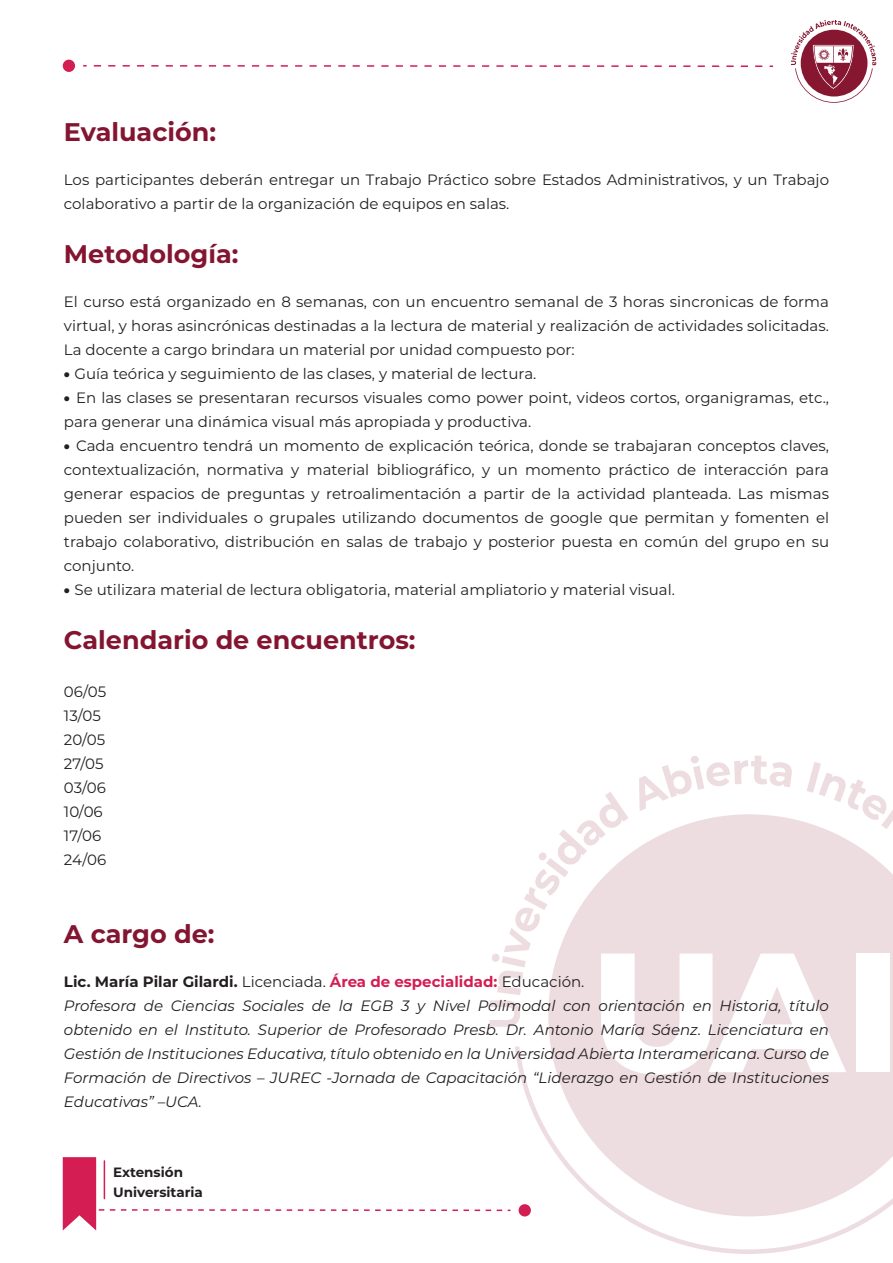
<style>
.page{position:relative;width:893px;height:1263px;background:#fff}
.page>*{position:absolute;margin:0;border:0;box-sizing:border-box;transform-origin:0 0}
.t1{font:700 25.5px "Montserrat";color:#841531}
.t2{font:15px/24px "Montserrat";color:#231f20}
.t3{font:italic 15px/24px "Montserrat";color:#231f20}
.t4{font:700 13.5px/20.9px "Montserrat";color:#231f20}
.s1{font-weight:900}
.s2{font-weight:700;font-style:normal}
.s3{font-style:normal}
.s4{font-weight:700;font-style:normal;color:#d31d53}
</style>
<div class="page">
<svg style="left:94px;top:65px;width:679px;height:2px"></svg>
<div style="left:63px;top:60px;width:12px;height:12px;background:#d31d53;border-radius:50%"></div>
<svg style="left:62px;top:755px;width:831px;height:499px"></svg>
<div style="left:519px;top:1204px;width:12px;height:12px;background:#d31d53;border-radius:50%"></div>
<svg style="left:791px;top:20px;width:85px;height:83px"></svg>
<h1 class="t1" style="left:64px;top:114px;width:154px">Evaluación:</h1>
<p class="t2" style="left:64px;top:167px;width:767px">Los participantes deberán entregar un Trabajo Práctico sobre Estados Administrativos, y un Trabajo colaborativo a partir de la organización de equipos en salas.</p>
<h1 class="t1" style="left:64px;top:236px;width:176px">Metodología:</h1>
<p class="t2" style="left:64px;top:289px;width:767px;text-align:justify">El curso está organizado en 8 semanas, con un encuentro semanal de 3 horas sincronicas de forma virtual, y horas asincrónicas destinadas a la lectura de material y realización de actividades solicitadas.<br>La docente a cargo brindara un material por unidad compuesto por:</p>
<p class="t2" style="left:64px;top:361px;width:474px"><span class="s1">•</span> Guía teórica y seguimiento de las clases, y material de lectura.</p>
<p class="t2" style="left:64px;top:385px;width:767px"><span class="s1">•</span> En las clases se presentaran recursos visuales como power point, videos cortos, organigramas, etc., para generar una dinámica visual más apropiada y productiva.</p>
<p class="t2" style="left:64px;top:433px;width:767px;text-align:justify"><span class="s1">•</span> Cada encuentro tendrá un momento de explicación teórica, donde se trabajaran conceptos claves, contextualización, normativa y material bibliográfico, y un momento práctico de interacción para generar espacios de preguntas y retroalimentación a partir de la actividad planteada. Las mismas pueden ser individuales o grupales utilizando documentos de google que permitan y fomenten el trabajo colaborativo, distribución en salas de trabajo y posterior puesta en común del grupo en su conjunto.</p>
<p class="t2" style="left:64px;top:577px;width:613px"><span class="s1">•</span> Se utilizara material de lectura obligatoria, material ampliatorio y material visual.</p>
<h1 class="t1" style="left:64px;top:621px;width:353px">Calendario de encuentros:</h1>
<p class="t2" style="left:64px;top:679px;width:44px">06/05<br>13/05<br>20/05<br>27/05<br>03/06<br>10/06<br>17/06<br>24/06</p>
<h1 class="t1" style="left:64px;top:915px;width:152px">A cargo de:</h1>
<p class="t3" style="left:64px;top:969px;width:767px"><span class="s2">Lic. María Pilar Gilardi.</span> <span class="s3">Licenciada.</span> <span class="s4">Área de especialidad:</span> <span class="s3">Educación.<br></span>Profesora de Ciencias Sociales de la EGB 3 y Nivel Polimodal con orientación en Historia, título obtenido en el Instituto. Superior de Profesorado Presb. Dr. Antonio María Sáenz. Licenciatura en Gestión de Instituciones Educativa, título obtenido en la Universidad Abierta Interamericana. Curso de Formación de Directivos – JUREC -Jornada de Capacitación “Liderazgo en Gestión de Instituciones Educativas” –UCA.</p>
<p class="t4" style="left:113px;top:1160px;width:91px">Extensión<br>Universitaria</p>
</div>
